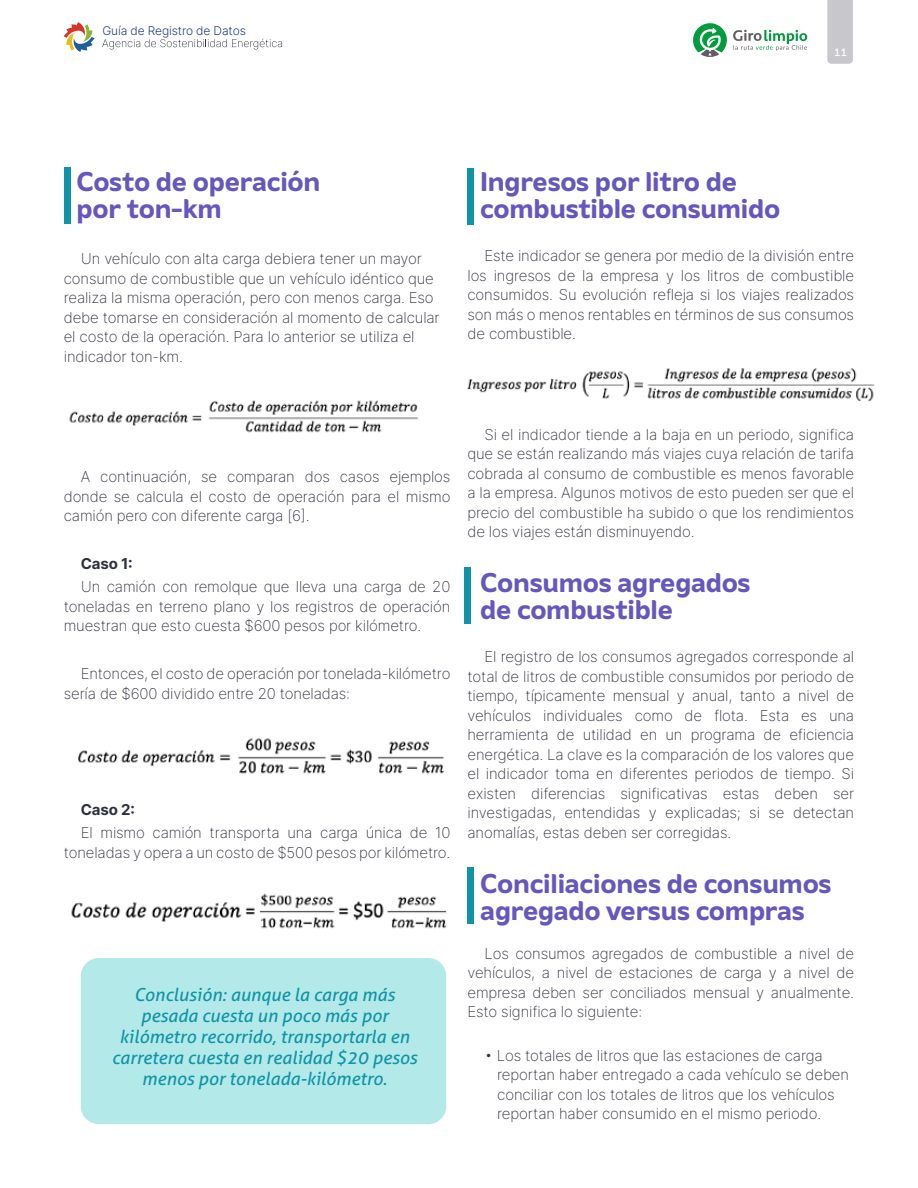
<style>
.page{position:relative;width:918px;height:1188px;background:#fff}
.page>*{position:absolute;margin:0;border:0;box-sizing:border-box;transform-origin:0 0}
.t1{font:27px/27px "Amino Regular 13";letter-spacing:-.01em;color:#6657bf}
.t2{font:italic 18px/21px "Aller";color:#1194a7;text-align:center}
.t3{font:200 15px/19.5px "Inter";letter-spacing:-.01em;color:#2e3040;text-align:justify}
.t4{font:700 15px "Inter";letter-spacing:-.01em;color:#2e3040}
.t5{font:300 12px "Inter";letter-spacing:-.01em;color:#253f8e}
.t6{font:10.5px "Amino Regular 5";color:#fff}
</style>
<div class="page">
<div style="left:827px;top:0;width:26px;height:64px;background:#c7c7cc"></div>
<svg style="left:64px;top:22px;width:31px;height:30px"></svg>
<svg style="left:102px;top:39px;width:180px;height:10px"></svg>
<svg style="left:693px;top:23px;width:34px;height:34px"></svg>
<svg style="left:733px;top:30px;width:74px;height:21px"></svg>
<div style="left:81px;top:958px;width:365px;height:166px;background:#b3eae9;border-radius:18px"></div>
<div style="left:64px;top:167px;width:6px;height:57px;background:#1194a7"></div>
<img style="left:69px;top:400px;width:349px;height:33px">
<img style="left:78px;top:738px;width:366px;height:36px">
<img style="left:71px;top:893px;width:376px;height:36px">
<div style="left:467px;top:168px;width:7px;height:56px;background:#1194a7"></div>
<img style="left:467px;top:368px;width:408px;height:34px">
<div style="left:464px;top:568px;width:7px;height:56px;background:#1194a7"></div>
<div style="left:468px;top:867px;width:6px;height:57px;background:#1194a7"></div>
<p class="t5" style="left:102px;top:22px;width:145px">Guía de Registro de Datos</p>
<p class="t6" style="left:834px;top:46px;width:15px">11</p>
<h1 class="t1" style="left:77px;top:167px;width:245px">Costo de operación por ton-km</h1>
<p class="t3" style="left:64px;top:249px;width:377px;text-align:left;text-indent:17px">Un vehículo con alta carga debiera tener un mayor consumo de combustible que un vehículo idéntico que realiza la misma operación, pero con menos carga. Eso debe tomarse en consideración al momento de calcular el costo de la operación. Para lo anterior se utiliza el indicador ton-km.</p>
<h1 class="t1" style="left:480px;top:167px;width:302px">Ingresos por litro de combustible consumido</h1>
<p class="t3" style="left:468px;top:246px;width:388px;text-indent:17px">Este indicador se genera por medio de la división entre los ingresos de la empresa y los litros de combustible consumidos. Su evolución refleja si los viajes realizados son más o menos rentables en términos de sus consumos de combustible.</p>
<p class="t3" style="left:64px;top:467px;width:388px;text-indent:17px">A continuación, se comparan dos casos ejemplos donde se calcula el costo de operación para el mismo camión pero con diferente carga [6].</p>
<p class="t4" style="left:81px;top:552px;width:54px">Caso 1:</p>
<p class="t3" style="left:64px;top:577px;width:388px;text-indent:17px">Un camión con remolque que lleva una carga de 20 toneladas en terreno plano y los registros de operación muestran que esto cuesta $600 pesos por kilómetro.</p>
<p class="t3" style="left:64px;top:663px;width:388px;text-indent:17px">Entonces, el costo de operación por tonelada-kilómetro sería de $600 dividido entre 20 toneladas:</p>
<p class="t4" style="left:81px;top:798px;width:56px">Caso 2:</p>
<p class="t3" style="left:64px;top:823px;width:388px;text-align:right">El mismo camión transporta una carga única de 10 toneladas y opera a un costo de $500 pesos por kilómetro.</p>
<p class="t2" style="left:112px;top:984px;width:307px">Conclusión: aunque la carga más pesada cuesta un poco más por kilómetro recorrido, transportarla en carretera cuesta en realidad $20 pesos menos por tonelada-kilómetro.</p>
<p class="t3" style="left:467px;top:424px;width:388px;text-indent:17px">Si el indicador tiende a la baja en un periodo, significa que se están realizando más viajes cuya relación de tarifa cobrada al consumo de combustible es menos favorable a la empresa. Algunos motivos de esto pueden ser que el precio del combustible ha subido o que los rendimientos de los viajes están disminuyendo.</p>
<h1 class="t1" style="left:480px;top:568px;width:272px">Consumos agregados de combustible</h1>
<p class="t3" style="left:468px;top:647px;width:388px;text-indent:17px">El registro de los consumos agregados corresponde al total de litros de combustible consumidos por periodo de tiempo, típicamente mensual y anual, tanto a nivel de vehículos individuales como de flota. Esta es una herramienta de utilidad en un programa de eficiencia energética. La clave es la comparación de los valores que el indicador toma en diferentes periodos de tiempo. Si existen diferencias significativas estas deben ser investigadas, entendidas y explicadas; si se detectan anomalías, estas deben ser corregidas.</p>
<h1 class="t1" style="left:480px;top:869px;width:353px">Conciliaciones de consumos agregado versus compras</h1>
<p class="t3" style="left:468px;top:943px;width:388px;text-indent:17px">Los consumos agregados de combustible a nivel de vehículos, a nivel de estaciones de carga y a nivel de empresa deben ser conciliados mensual y anualmente.<br>Esto significa lo siguiente:</p>
<p class="t3" style="left:497px;top:1045px;width:353px;text-align:left;text-indent:-13px">• Los totales de litros que las estaciones de carga reportan haber entregado a cada vehículo se deben conciliar con los totales de litros que los vehículos reportan haber consumido en el mismo periodo.</p>
</div>
